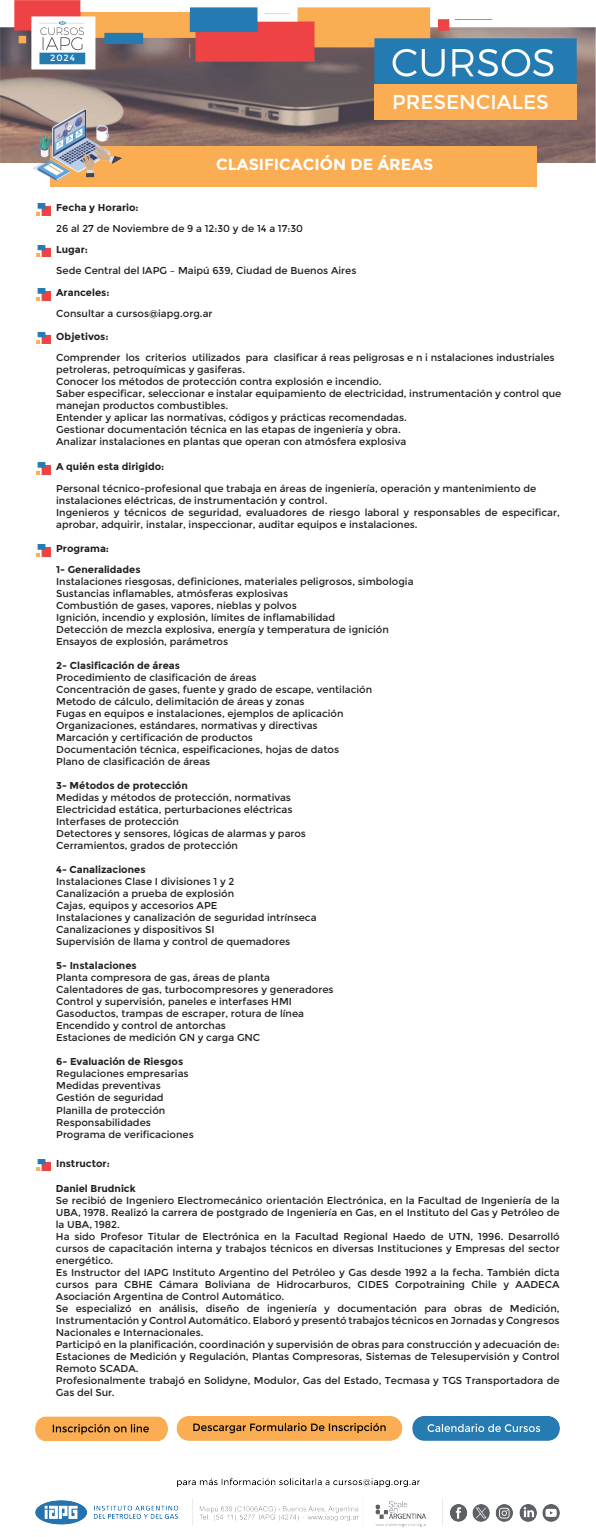
<style>
.page{position:relative;width:596px;height:1537px;background:#fff}
.page>*{position:absolute;margin:0;border:0;box-sizing:border-box;transform-origin:0 0}
.t1{font:20px "Montserrat";color:#fff}
.t2{font:700 16px "Montserrat";color:#fff}
.t3{font:10px/12px "Montserrat";color:#231f20}
.t4{font:700 10px "Montserrat";color:#231f20}
.t5{font:9px "Montserrat";color:#fff}
</style>
<div class="page">
<img style="left:0;top:0;width:595px;height:162px">
<img style="left:36px;top:203px;width:14px;height:12px">
<img style="left:36px;top:332px;width:14px;height:12px">
<img style="left:36px;top:462px;width:14px;height:12px">
<img style="left:36px;top:544px;width:14px;height:12px">
<img style="left:36px;top:1159px;width:14px;height:12px">
<div style="left:374px;top:85px;width:202px;height:35px;background:#faad52"></div>
<img style="left:36px;top:245px;width:14px;height:12px">
<img style="left:36px;top:289px;width:14px;height:11px">
<img style="left:36px;top:1498px;width:523px;height:28px">
<img style="left:36px;top:1416px;width:523px;height:70px">
<div style="left:50px;top:146px;width:487px;height:40px;background:#faad52"></div>
<img style="left:32px;top:110px;width:90px;height:70px">
<p class="t5" style="left:50px;top:53px;width:26px">2024</p>
<h1 class="t1" style="left:392px;top:90px;width:158px">PRESENCIALES</h1>
<h2 class="t2" style="left:216px;top:154px;width:219px">CLASIFICACIÓN DE ÁREAS</h2>
<p class="t4" style="left:56px;top:201px;width:84px">Fecha y Horario:</p>
<p class="t3" style="left:56px;top:222px;width:248px">26 al 27 de Noviembre de 9 a 12:30 y de 14 a 17:30</p>
<p class="t4" style="left:56px;top:243px;width:33px">Lugar:</p>
<p class="t3" style="left:56px;top:264px;width:301px">Sede Central del IAPG – Maipú 639, Ciudad de Buenos Aires</p>
<p class="t4" style="left:56px;top:287px;width:55px">Aranceles:</p>
<p class="t3" style="left:56px;top:308px;width:158px">Consultar a cursos@iapg.org.ar</p>
<p class="t4" style="left:56px;top:330px;width:54px">Objetivos:</p>
<p class="t3" style="left:56px;top:351px;width:506px">Comprender los criterios utilizados para clasificar á reas peligrosas e n i nstalaciones industriales petroleras, petroquímicas y gasiferas.<br>Conocer los métodos de protección contra explosión e incendio.<br>Saber especificar, seleccionar e instalar equipamiento de electricidad, instrumentación y control que manejan productos combustibles.<br>Entender y aplicar las normativas, códigos y prácticas recomendadas.<br>Gestionar documentación técnica en las etapas de ingeniería y obra.<br>Analizar instalaciones en plantas que operan con atmósfera explosiva</p>
<p class="t4" style="left:56px;top:461px;width:110px">A quién esta dirigido:</p>
<p class="t3" style="left:56px;top:483px;width:505px">Personal técnico-profesional que trabaja en áreas de ingeniería, operación y mantenimiento de instalaciones eléctricas, de instrumentación y control.<br>Ingenieros y técnicos de seguridad, evaluadores de riesgo laboral y responsables de especificar, aprobar, adquirir, instalar, inspeccionar, auditar equipos e instalaciones.</p>
<p class="t4" style="left:56px;top:543px;width:54px">Programa:</p>
<p class="t4" style="left:56px;top:564px;width:86px">1- Generalidades</p>
<p class="t3" style="left:56px;top:576px;width:358px">Instalaciones riesgosas, definiciones, materiales peligrosos, simbologia Sustancias inflamables, atmósferas explosivas<br>Combustión de gases, vapores, nieblas y polvos<br>Ignición, incendio y explosión, límites de inflamabilidad<br>Detección de mezcla explosiva, energía y temperatura de ignición Ensayos de explosión, parámetros</p>
<p class="t4" style="left:56px;top:660px;width:125px">2- Clasificación de áreas</p>
<p class="t3" style="left:56px;top:672px;width:317px">Procedimiento de clasificación de áreas<br>Concentración de gases, fuente y grado de escape, ventilación Metodo de cálculo, delimitación de áreas y zonas<br>Fugas en equipos e instalaciones, ejemplos de aplicación Organizaciones, estándares, normativas y directivas Marcación y certificación de productos<br>Documentación técnica, espeificaciones, hojas de datos<br>Plano de clasificación de áreas</p>
<p class="t4" style="left:56px;top:780px;width:133px">3- Métodos de protección</p>
<p class="t3" style="left:56px;top:792px;width:251px">Medidas y métodos de protección, normativas Electricidad estática, perturbaciones eléctricas Interfases de protección<br>Detectores y sensores, lógicas de alarmas y paros Cerramientos, grados de protección</p>
<p class="t4" style="left:56px;top:864px;width:91px">4- Canalizaciones</p>
<p class="t3" style="left:56px;top:876px;width:262px">Instalaciones Clase I divisiones 1 y 2<br>Canalización a prueba de explosión<br>Cajas, equipos y accesorios APE<br>Instalaciones y canalización de seguridad intrínseca Canalizaciones y dispositivos SI<br>Supervisión de llama y control de quemadores</p>
<p class="t4" style="left:56px;top:960px;width:82px">5- Instalaciones</p>
<p class="t3" style="left:56px;top:972px;width:279px">Planta compresora de gas, áreas de planta Calentadores de gas, turbocompresores y generadores Control y supervisión, paneles e interfases HMI Gasoductos, trampas de escraper, rotura de línea Encendido y control de antorchas<br>Estaciones de medición GN y carga GNC</p>
<p class="t4" style="left:56px;top:1056px;width:128px">6- Evaluación de Riesgos</p>
<p class="t3" style="left:56px;top:1068px;width:139px">Regulaciones empresarias<br>Medidas preventivas<br>Gestión de seguridad<br>Planilla de protección<br>Responsabilidades<br>Programa de verificaciones</p>
<p class="t4" style="left:56px;top:1157px;width:55px">Instructor:</p>
<p class="t4" style="left:56px;top:1182px;width:81px">Daniel Brudnick</p>
<p class="t3" style="left:56px;top:1194px;width:505px">Se recibió de Ingeniero Electromecánico orientación Electrónica, en la Facultad de Ingeniería de la UBA, 1978. Realizó la carrera de postgrado de Ingeniería en Gas, en el Instituto del Gas y Petróleo de la UBA, 1982.<br>Ha sido Profesor Titular de Electrónica en la Facultad Regional Haedo de UTN, 1996. Desarrolló cursos de capacitación interna y trabajos técnicos en diversas Instituciones y Empresas del sector energético.<br>Es Instructor del IAPG Instituto Argentino del Petróleo y Gas desde 1992 a la fecha. También dicta cursos para CBHE Cámara Boliviana de Hidrocarburos, CIDES Corpotraining Chile y AADECA Asociación Argentina de Control Automático.<br>Se especializó en análisis, diseño de ingeniería y documentación para obras de Medición, Instrumentación y Control Automático. Elaboró y presentó trabajos técnicos en Jornadas y Congresos Nacionales e Internacionales.<br>Participó en la planificación, coordinación y supervisión de obras para construcción y adecuación de:<br>Estaciones de Medición y Regulación, Plantas Compresoras, Sistemas de Telesupervisión y Control Remoto SCADA.<br>Profesionalmente trabajó en Solidyne, Modulor, Gas del Estado, Tecmasa y TGS Transportadora de Gas del Sur.</p>
</div>
